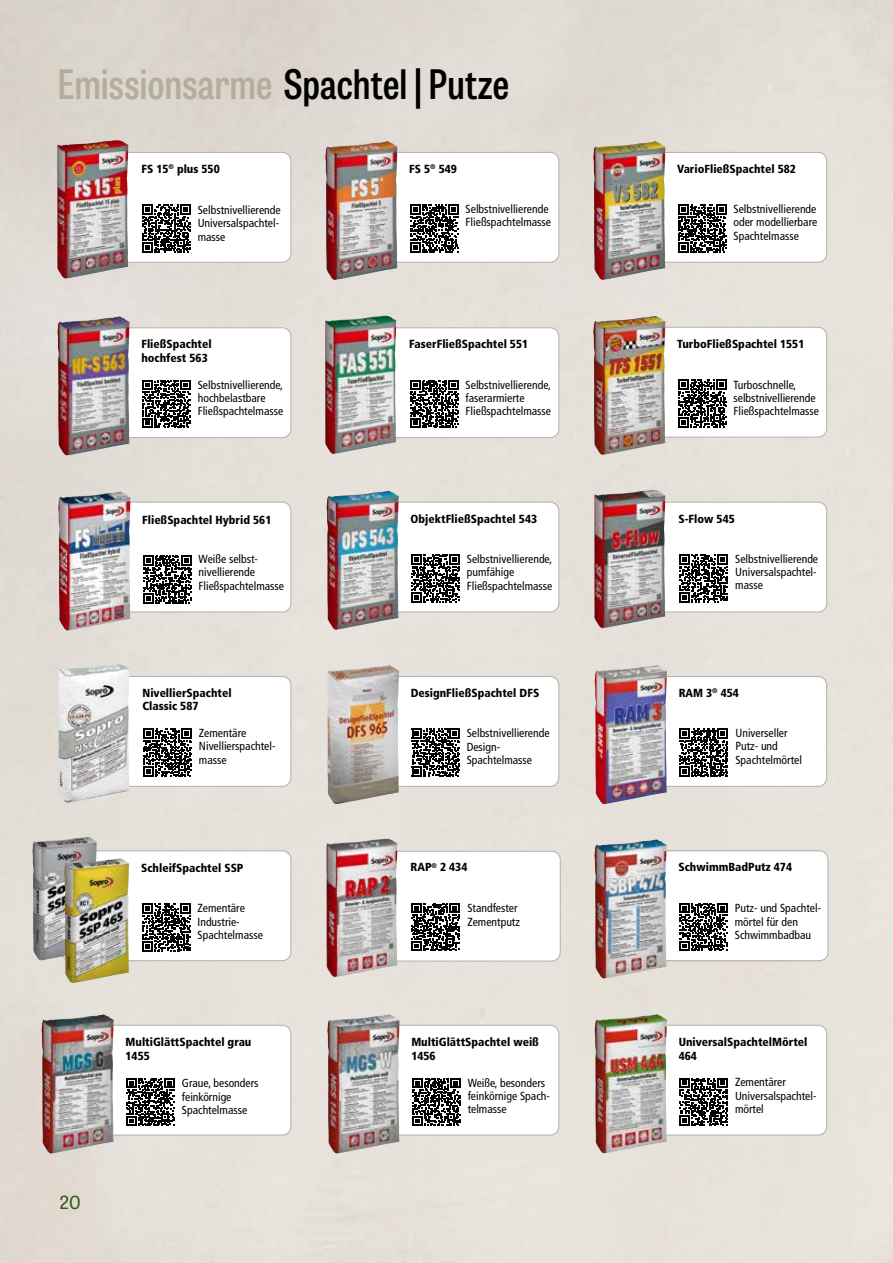
<style>
.page{position:relative;width:893px;height:1263px;background:#fff}
.page>*{position:absolute;margin:0;border:0;box-sizing:border-box;transform-origin:0 0}
.t1{font:600 40.5px "Tablet Gothic Condensed";color:#000}
.t2{font:18px "Tablet Gothic";color:#30561a}
.t3{font:condensed 11.7px/13.4px "Frutiger LT Pro";color:#000}
.t4{font:900 condensed 11.7px/13.4px "Frutiger LT Pro";color:#000}
.s1{color:#b5ad9c}
</style>
<div class="page">
<div style="left:62px;top:327px;width:229px;height:111px;border:1px solid #b1b1ab;border-radius:9px"></div>
<div style="left:62px;top:502px;width:229px;height:110px;border:1px solid #b1b1ab;border-radius:9px"></div>
<div style="left:62px;top:676px;width:229px;height:111px;border:1px solid #b1b1ab;border-radius:9px"></div>
<div style="left:62px;top:850px;width:229px;height:111px;border:1px solid #b1b1ab;border-radius:9px"></div>
<div style="left:62px;top:1025px;width:229px;height:110px;border:1px solid #b1b1ab;border-radius:9px"></div>
<div style="left:330px;top:327px;width:229px;height:111px;border:1px solid #b1b1ab;border-radius:9px"></div>
<div style="left:330px;top:502px;width:229px;height:110px;border:1px solid #b1b1ab;border-radius:9px"></div>
<div style="left:330px;top:676px;width:229px;height:111px;border:1px solid #b1b1ab;border-radius:9px"></div>
<div style="left:330px;top:1025px;width:229px;height:110px;border:1px solid #b1b1ab;border-radius:9px"></div>
<div style="left:597px;top:502px;width:230px;height:110px;border:1px solid #b1b1ab;border-radius:9px"></div>
<div style="left:597px;top:676px;width:230px;height:111px;border:1px solid #b1b1ab;border-radius:9px"></div>
<div style="left:331px;top:851px;width:230px;height:110px;border:1px solid #b1b1ab;border-radius:9px"></div>
<div style="left:330px;top:152px;width:229px;height:111px;border:1px solid #b1b1ab;border-radius:9px"></div>
<div style="left:597px;top:152px;width:230px;height:111px;border:1px solid #b1b1ab;border-radius:9px"></div>
<div style="left:599px;top:850px;width:229px;height:111px;border:1px solid #b1b1ab;border-radius:9px"></div>
<div style="left:597px;top:1025px;width:230px;height:110px;border:1px solid #b1b1ab;border-radius:9px"></div>
<img style="left:327px;top:839px;width:71px;height:138px">
<img style="left:594px;top:840px;width:73px;height:138px">
<svg style="left:411px;top:903px;width:1px;height:48px"></svg>
<svg style="left:412px;top:903px;width:48px;height:48px"></svg>
<svg style="left:679px;top:903px;width:49px;height:48px"></svg>
<img style="left:595px;top:665px;width:72px;height:139px">
<svg style="left:411px;top:728px;width:49px;height:49px"></svg>
<svg style="left:412px;top:729px;width:48px;height:48px"></svg>
<svg style="left:679px;top:728px;width:49px;height:49px"></svg>
<svg style="left:680px;top:729px;width:48px;height:48px"></svg>
<svg style="left:142px;top:903px;width:49px;height:48px"></svg>
<svg style="left:142px;top:904px;width:48px;height:48px"></svg>
<img style="left:327px;top:665px;width:72px;height:139px">
<img style="left:327px;top:491px;width:72px;height:139px">
<img style="left:594px;top:490px;width:71px;height:138px">
<img style="left:59px;top:664px;width:71px;height:139px">
<svg style="left:411px;top:554px;width:46px;height:49px"></svg>
<svg style="left:412px;top:554px;width:48px;height:48px"></svg>
<svg style="left:679px;top:602px;width:40px;height:1px"></svg>
<svg style="left:679px;top:554px;width:49px;height:48px"></svg>
<svg style="left:143px;top:728px;width:49px;height:49px"></svg>
<svg style="left:144px;top:729px;width:48px;height:48px"></svg>
<img style="left:57px;top:317px;width:73px;height:138px">
<img style="left:325px;top:316px;width:71px;height:138px">
<svg style="left:142px;top:380px;width:49px;height:48px"></svg>
<svg style="left:458px;top:380px;width:1px;height:45px"></svg>
<svg style="left:410px;top:380px;width:48px;height:48px"></svg>
<img style="left:325px;top:141px;width:73px;height:139px">
<img style="left:593px;top:141px;width:72px;height:139px">
<svg style="left:458px;top:204px;width:1px;height:49px"></svg>
<svg style="left:410px;top:204px;width:48px;height:49px"></svg>
<svg style="left:726px;top:204px;width:1px;height:45px"></svg>
<svg style="left:678px;top:204px;width:48px;height:49px"></svg>
<img style="left:32px;top:837px;width:65px;height:123px">
<img style="left:64px;top:858px;width:65px;height:125px">
<div style="left:62px;top:152px;width:229px;height:111px;border:1px solid #b1b1ab;border-radius:9px"></div>
<img style="left:57px;top:140px;width:71px;height:138px">
<svg style="left:142px;top:204px;width:49px;height:49px"></svg>
<img style="left:58px;top:492px;width:72px;height:139px">
<svg style="left:143px;top:555px;width:49px;height:49px"></svg>
<svg style="left:143px;top:555px;width:48px;height:48px"></svg>
<div style="left:597px;top:327px;width:230px;height:110px;border:1px solid #b1b1ab;border-radius:9px"></div>
<img style="left:593px;top:316px;width:72px;height:139px">
<svg style="left:678px;top:379px;width:49px;height:49px"></svg>
<svg style="left:678px;top:379px;width:48px;height:48px"></svg>
<img style="left:327px;top:1015px;width:73px;height:138px">
<img style="left:595px;top:1015px;width:72px;height:138px">
<svg style="left:460px;top:1078px;width:1px;height:45px"></svg>
<svg style="left:412px;top:1078px;width:48px;height:48px"></svg>
<svg style="left:679px;top:1078px;width:1px;height:48px"></svg>
<svg style="left:680px;top:1078px;width:48px;height:48px"></svg>
<img style="left:42px;top:1015px;width:72px;height:138px">
<svg style="left:126px;top:1078px;width:1px;height:48px"></svg>
<svg style="left:127px;top:1078px;width:48px;height:48px"></svg>
<h1 class="t1" style="left:57px;top:56px;width:454px"><span class="s1">Emissionsarme</span> Spachtel | Putze</h1>
<p class="t4" style="left:141px;top:162px;width:80px">FS 15<sup>®</sup> plus 550</p>
<p class="t4" style="left:677px;top:162px;width:120px">VarioFließSpachtel 582</p>
<p class="t3" style="left:198px;top:203px;width:84px">Selbstnivellierende<br>Universalspachtel&shy;masse</p>
<p class="t3" style="left:466px;top:202px;width:87px">Selbstnivellierende<br>Fließspachtelmasse</p>
<p class="t3" style="left:733px;top:202px;width:85px;text-align:justify">Selbstnivellierende oder modellierbare Spachtelmasse</p>
<p class="t4" style="left:409px;top:162px;width:49px">FS 5<sup>®</sup> 549</p>
<p class="t4" style="left:141px;top:338px;width:72px">FließSpachtel hochfest 563</p>
<p class="t4" style="left:409px;top:338px;width:120px">FaserFließSpachtel 551</p>
<p class="t3" style="left:198px;top:378px;width:87px">Selbstnivellierende, hochbelastbare<br>Fließspachtelmasse</p>
<p class="t3" style="left:466px;top:378px;width:87px">Selbstnivellierende, faserarmierte<br>Fließspachtelmasse</p>
<p class="t4" style="left:677px;top:337px;width:129px">TurboFließSpachtel 1551</p>
<p class="t3" style="left:733px;top:378px;width:87px">Turboschnelle, selbstnivellierende<br>Fließspachtelmasse</p>
<p class="t4" style="left:411px;top:512px;width:128px">ObjektFließSpachtel 543</p>
<p class="t4" style="left:678px;top:512px;width:58px">S-Flow 545</p>
<p class="t4" style="left:142px;top:513px;width:131px">FließSpachtel Hybrid 561</p>
<p class="t3" style="left:199px;top:552px;width:87px">Weiße selbst&shy;nivellierende<br>Fließspachtelmasse</p>
<p class="t3" style="left:467px;top:552px;width:87px">Selbstnivellierende, pumfähige<br>Fließspachtelmasse</p>
<p class="t3" style="left:735px;top:552px;width:84px">Selbstnivellierende<br>Universalspachtel&shy;masse</p>
<p class="t4" style="left:143px;top:686px;width:91px">NivellierSpachtel<br>Classic 587</p>
<p class="t4" style="left:411px;top:686px;width:130px">DesignFließSpachtel DFS</p>
<p class="t4" style="left:679px;top:686px;width:62px">RAM 3<sup>®</sup> 454</p>
<p class="t3" style="left:199px;top:726px;width:78px">Zementäre<br>Nivellierspachtel&shy;masse</p>
<p class="t3" style="left:467px;top:727px;width:84px">Selbstnivellierende<br>Design-<br>Spachtelmasse</p>
<p class="t3" style="left:735px;top:726px;width:68px">Universeller<br>Putz- und<br>Spachtelmörtel</p>
<p class="t4" style="left:141px;top:861px;width:104px">SchleifSpachtel SSP</p>
<p class="t4" style="left:411px;top:861px;width:58px">RAP<sup>®</sup> 2 434</p>
<p class="t4" style="left:678px;top:861px;width:115px">SchwimmBadPutz 474</p>
<p class="t3" style="left:198px;top:901px;width:67px">Zementäre<br>Industrie-<br>Spachtelmasse</p>
<p class="t3" style="left:467px;top:901px;width:54px">Standfester<br>Zementputz</p>
<p class="t3" style="left:735px;top:901px;width:88px">Putz- und Spachtel&shy;mörtel für den<br>Schwimmbadbau</p>
<h2 class="t2" style="left:60px;top:1189px;width:23px">20</h2>
<p class="t4" style="left:411px;top:1036px;width:129px">MultiGlättSpachtel weiß<br>1456</p>
<p class="t4" style="left:679px;top:1035px;width:130px">UniversalSpachtelMörtel<br>464</p>
<p class="t4" style="left:126px;top:1036px;width:127px">MultiGlättSpachtel grau<br>1455</p>
<p class="t3" style="left:182px;top:1077px;width:78px">Graue, besonders feinkörnige<br>Spachtelmasse</p>
<p class="t3" style="left:468px;top:1076px;width:84px">Weiße, besonders feinkörnige Spach&shy;telmasse</p>
<p class="t3" style="left:735px;top:1076px;width:83px">Zementärer<br>Universalspachtel&shy;mörtel</p>
</div>
